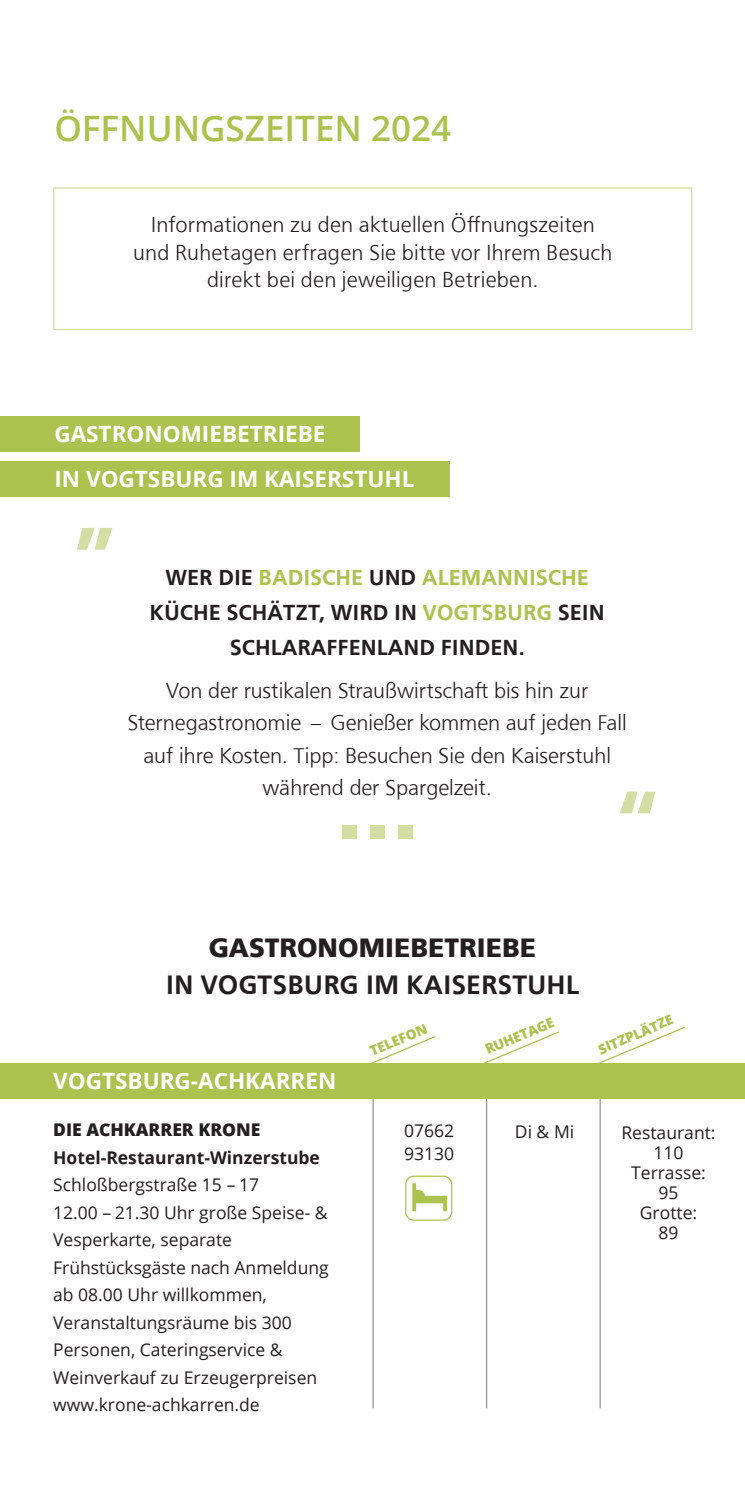
<style>
.page{position:relative;width:745px;height:1489px;background:#fff}
.page>*{position:absolute;margin:0;border:0;box-sizing:border-box;transform-origin:0 0}
.t1{font:500 105px "Front Page Pro";color:#d3dda4}
.t2{font:500 90.5px "Front Page Pro";color:#d3dda4}
.t3{font:600 35px "Open Sans";color:#adc24e}
.t4{font:500 27.5px "Front Page Pro";color:#231f20}
.t5{font:800 27.5px "Front Page Pro";color:#231f20}
.t6{font:300 22.5px/32.5px "Front Page Pro";color:#231f20;text-align:center}
.t7{font:500 22.5px/35px "Front Page Pro";color:#231f20;text-align:center}
.t8{font:700 22.5px/45px "Open Sans";color:#fff}
.t9{font:17.5px/27.5px "Open Sans";color:#231f20;text-align:center}
.t10{font:700 17.5px "Open Sans";color:#231f20}
.t11{font:800 17.5px "Open Sans";color:#231f20}
.t12{font:800 13.75px "Open Sans";color:#adc24e}
.s1{color:#adc24e}
</style>
<div class="page">
<div style="left:0;top:416px;width:359px;height:36px;background:#adc24e"></div>
<div style="left:0;top:461px;width:449px;height:35px;background:#adc24e"></div>
<hr style="left:372px;top:1065px;width:1px;height:343px;background:#939598">
<hr style="left:485px;top:1064px;width:2px;height:344px;background:#939598">
<hr style="left:599px;top:1064px;width:1px;height:344px;background:#939598">
<div style="left:0;top:1063px;width:744px;height:35px;background:#adc24e"></div>
<svg style="left:371px;top:1027px;width:314px;height:36px"></svg>
<div style="left:405px;top:1175px;width:47px;height:45px;border:1px solid #adc24e;border-radius:8px"></div>
<svg style="left:412px;top:1183px;width:4px;height:28px"></svg>
<div style="left:414px;top:1195px;width:31px;height:8px;background:#adc24e"></div>
<hr style="left:443px;top:1195px;width:3px;height:16px;background:#adc24e">
<svg style="left:414px;top:1188px;width:11px;height:8px"></svg>
<div style="left:53px;top:187px;width:639px;height:143px;border:1px solid #d3dda4"></div>
<h3 class="t3" style="left:54px;top:104px;width:398px">ÖFFNUNGSZEITEN 2024</h3>
<p class="t6" style="left:133px;top:209px;width:480px;line-height:27.5px">Informationen zu den aktuellen Öffnungszeiten und Ruhetagen erfragen Sie bitte vor Ihrem Besuch direkt bei den jeweiligen Betrieben.</p>
<p class="t8" style="left:54px;top:410px;width:361px">GASTRONOMIEBETRIEBE<br>IN VOGTSBURG IM KAISERSTUHL</p>
<h2 class="t2" style="left:74px;top:443px;width:43px">„</h2>
<p class="t7" style="left:149px;top:558px;width:456px">WER DIE <span class="s1">BADISCHE</span> UND <span class="s1">ALEMANNISCHE<br></span>KÜCHE SCHÄTZT, WIRD IN <span class="s1">VOGTSBURG</span> SEIN<br>SCHLARAFFENLAND FINDEN.</p>
<p class="t6" style="left:128px;top:672px;width:500px">Von der rustikalen Straußwirtschaft bis hin zur Sternegastronomie – Genießer kommen auf jeden Fall auf ihre Kosten. Tipp: Besuchen Sie den Kaiserstuhl während der Spargelzeit.</p>
<h2 class="t2" style="left:616px;top:760px;width:43px">“</h2>
<h1 class="t1" style="left:335px;top:727px;width:86px">...</h1>
<p class="t5" style="left:209px;top:926px;width:328px">GASTRONOMIEBETRIEBE</p>
<p class="t4" style="left:166px;top:964px;width:415px">IN VOGTSBURG IM KAISERSTUHL</p>
<p class="t12" style="left:366px;top:1041px;width:63px;rotate:-23deg">TELEFON</p>
<p class="t12" style="left:481px;top:1040px;width:75px;rotate:-23deg">RUHETAGE</p>
<p class="t12" style="left:594px;top:1040px;width:81px;rotate:-23deg">SITZPLÄTZE</p>
<p class="t8" style="left:53px;top:1057px;width:284px">VOGTSBURG-ACHKARREN</p>
<p class="t11" style="left:53px;top:1116px;width:209px">DIE ACHKARRER KRONE</p>
<p class="t10" style="left:53px;top:1144px;width:268px">Hotel-Restaurant-Winzerstube</p>
<p class="t9" style="left:53px;top:1170px;width:277px;text-align:left">Schloßbergstraße 15 – 17<br>12.00 – 21.30 Uhr große Speise- &amp;<br>Vesperkarte, separate<br>Frühstücksgäste nach Anmeldung ab 08.00 Uhr willkommen,<br>Veranstaltungsräume bis 300<br>Personen, Cateringservice &amp;<br>Weinverkauf zu Erzeugerpreisen www.krone-achkarren.de</p>
<p class="t9" style="left:404px;top:1116px;width:52px">07662</p>
<p class="t9" style="left:514px;top:1117px;width:61px">Di &amp; Mi</p>
<p class="t9" style="left:404px;top:1138px;width:52px">93130</p>
<p class="t9" style="left:621px;top:1122px;width:96px;line-height:20px">Restaurant:<br>110<br>Terrasse:<br>95<br>Grotte:<br>89</p>
</div>
